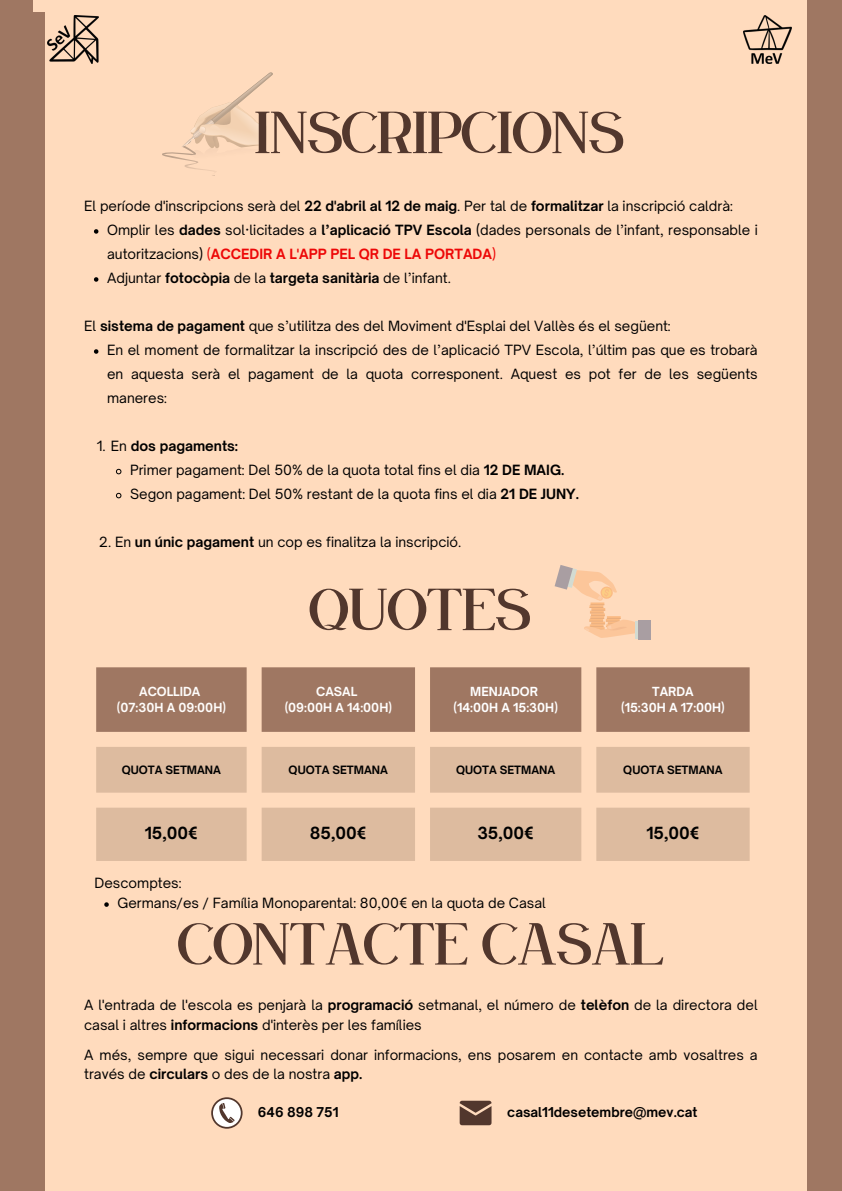
<style>
.page{position:relative;width:842px;height:1191px;background:#fff}
.page>*{position:absolute;margin:0;border:0;box-sizing:border-box;transform-origin:0 0}
.t1{font:64.6px "Grown";color:#52372d}
.t2{font:700 16px "Open Sauce One";color:#000}
.t3{font:13.5px/24px "Open Sauce One";color:#000}
.t4{font:700 13.5px "Open Sauce One";color:#000}
.t5{font:700 13px "Open Sauce One";color:#000}
.t6{font:700 12px "Open Sauce One";color:#fffdfb}
.t7{font:700 12px "Open Sauce One";color:#fff}
.t8{font:700 11px "Open Sauce One";color:#000}
.s1{font-weight:700}
.s2{color:#ed0707}
.s3{font-weight:700;color:#ed0707}
.s4{font-weight:400}
</style>
<div class="page">
<div style="left:0;top:0;width:842px;height:1190px;background:#ffdbbd"></div>
<div style="left:807px;top:0;width:35px;height:1190px;background:#9f7762"></div>
<div style="left:0;top:0;width:32px;height:1190px;background:#9f7762"></div>
<svg style="left:162px;top:72px;width:111px;height:100px"></svg>
<img style="left:47px;top:16px;width:51px;height:48px">
<img style="left:744px;top:16px;width:48px;height:48px">
<svg style="left:94px;top:229px;width:4px;height:5px"></svg>
<svg style="left:94px;top:277px;width:4px;height:5px"></svg>
<svg style="left:94px;top:349px;width:4px;height:5px"></svg>
<svg style="left:116px;top:468px;width:6px;height:6px"></svg>
<svg style="left:116px;top:492px;width:6px;height:6px"></svg>
<svg style="left:555px;top:565px;width:80px;height:73px"></svg>
<svg style="left:635px;top:620px;width:4px;height:18px"></svg>
<div style="left:639px;top:620px;width:12px;height:20px;background:#a99ea2"></div>
<svg style="left:211px;top:1097px;width:32px;height:31px"></svg>
<svg style="left:213px;top:1098px;width:28px;height:28px"></svg>
<svg style="left:219px;top:1102px;width:16px;height:20px"></svg>
<svg style="left:460px;top:1100px;width:31px;height:25px"></svg>
<div style="left:8px;top:12px;width:36px;height:1178px;background:#9f7762"></div>
<svg style="left:96px;top:667px;width:654px;height:64px;background:#a57e68"></svg>
<svg style="left:96px;top:747px;width:654px;height:113px;fill:#ddbb9f"></svg>
<svg style="left:104px;top:902px;width:5px;height:4px"></svg>
<p class="t1" style="left:255px;top:93px;width:370px">INSCRIPCIONS</p>
<p class="t3" style="left:84px;top:194px;width:650px">El període d'inscripcions serà del <span class="s1">22 d'abril al 12 de maig</span>. Per tal de <span class="s1">formalitzar</span> la inscripció caldrà:</p>
<h1 class="t3" style="left:107px;top:218px;width:652px">Omplir les <span class="s1">dades</span> sol·licitades a <span class="s1">l’aplicació TPV Escola</span> (dades personals de l’infant, responsable i autoritzacions) <span class="s2">(</span><span class="s3">ACCEDIR A L'APP PEL QR DE LA PORTADA</span><span class="s2">)</span></h1>
<p class="t4" style="left:107px;top:270px;width:345px"><span class="s4">Adjuntar</span> fotocòpia <span class="s4">de la</span> targeta sanitària <span class="s4">de l’infant.</span></p>
<p class="t3" style="left:84px;top:314px;width:588px">El <span class="s1">sistema de pagament</span> que s’utilitza des del Moviment d'Esplai del Vallès és el següent:</p>
<p class="t3" style="left:107px;top:338px;width:652px;text-align:justify">En el moment de formalitzar la inscripció des de l’aplicació TPV Escola, l’últim pas que es trobarà en aquesta serà el pagament de la quota corresponent. Aquest es pot fer de les següents maneres:</p>
<p class="t4" style="left:97px;top:438px;width:143px"><span class="s4">1. En</span> dos pagaments:</p>
<p class="t3" style="left:130px;top:458px;width:436px">Primer pagament: Del 50% de la quota total fins el dia <span class="s1">12 DE MAIG.</span></p>
<p class="t3" style="left:130px;top:482px;width:450px">Segon pagament: Del 50% restant de la quota fins el dia <span class="s1">21 DE JUNY.</span></p>
<p class="t3" style="left:99px;top:530px;width:364px">2. En <span class="s1">un únic pagament</span> un cop es finalitza la inscripció.</p>
<p class="t1" style="left:309px;top:570px;width:223px">QUOTES</p>
<p class="t6" style="left:139px;top:683px;width:63px">ACOLLIDA</p>
<p class="t6" style="left:117px;top:700px;width:111px">(07:30H A 09:00H)</p>
<p class="t6" style="left:316px;top:683px;width:43px">CASAL</p>
<p class="t6" style="left:285px;top:700px;width:109px">(09:00H A 14:00H)</p>
<p class="t7" style="left:470px;top:683px;width:69px">MENJADOR</p>
<p class="t7" style="left:453px;top:700px;width:106px">(14:00H A 15:30H)</p>
<p class="t7" style="left:652px;top:683px;width:43px">TARDA</p>
<p class="t7" style="left:621px;top:700px;width:105px">(15:30H A 17:00H)</p>
<p class="t8" style="left:122px;top:762px;width:101px">QUOTA SETMANA</p>
<p class="t8" style="left:289px;top:762px;width:101px">QUOTA SETMANA</p>
<p class="t8" style="left:456px;top:762px;width:101px">QUOTA SETMANA</p>
<p class="t8" style="left:623px;top:762px;width:101px">QUOTA SETMANA</p>
<p class="t2" style="left:145px;top:823px;width:55px">15,00€</p>
<p class="t2" style="left:310px;top:823px;width:58px">85,00€</p>
<p class="t2" style="left:477px;top:823px;width:58px">35,00€</p>
<h1 class="t2" style="left:646px;top:823px;width:55px">15,00€</h1>
<p class="t3" style="left:95px;top:870px;width:88px">Descomptes:</p>
<p class="t3" style="left:117px;top:891px;width:430px">Germans/es / Família Monoparental: 80,00€ en la quota de Casal</p>
<p class="t1" style="left:178px;top:904px;width:487px">CONTACTE CASAL</p>
<h1 class="t3" style="left:84px;top:994px;width:675px;line-height:20.2px">A l'entrada de l'escola es penjarà la <span class="s1">programació</span> setmanal, el número de <span class="s1">telèfon</span> de la directora del casal i altres <span class="s1">informacions</span> d'interès per les famílies</h1>
<p class="t3" style="left:84px;top:1045px;width:675px;line-height:18.8px">A més, sempre que sigui necessari donar informacions, ens posarem en contacte amb vosaltres a través de <span class="s1">circulars</span> o des de la nostra <span class="s1">app.</span></p>
<p class="t5" style="left:258px;top:1103px;width:82px">646 898 751</p>
<p class="t5" style="left:507px;top:1103px;width:192px">casal11desetembre@mev.cat</p>
</div>
